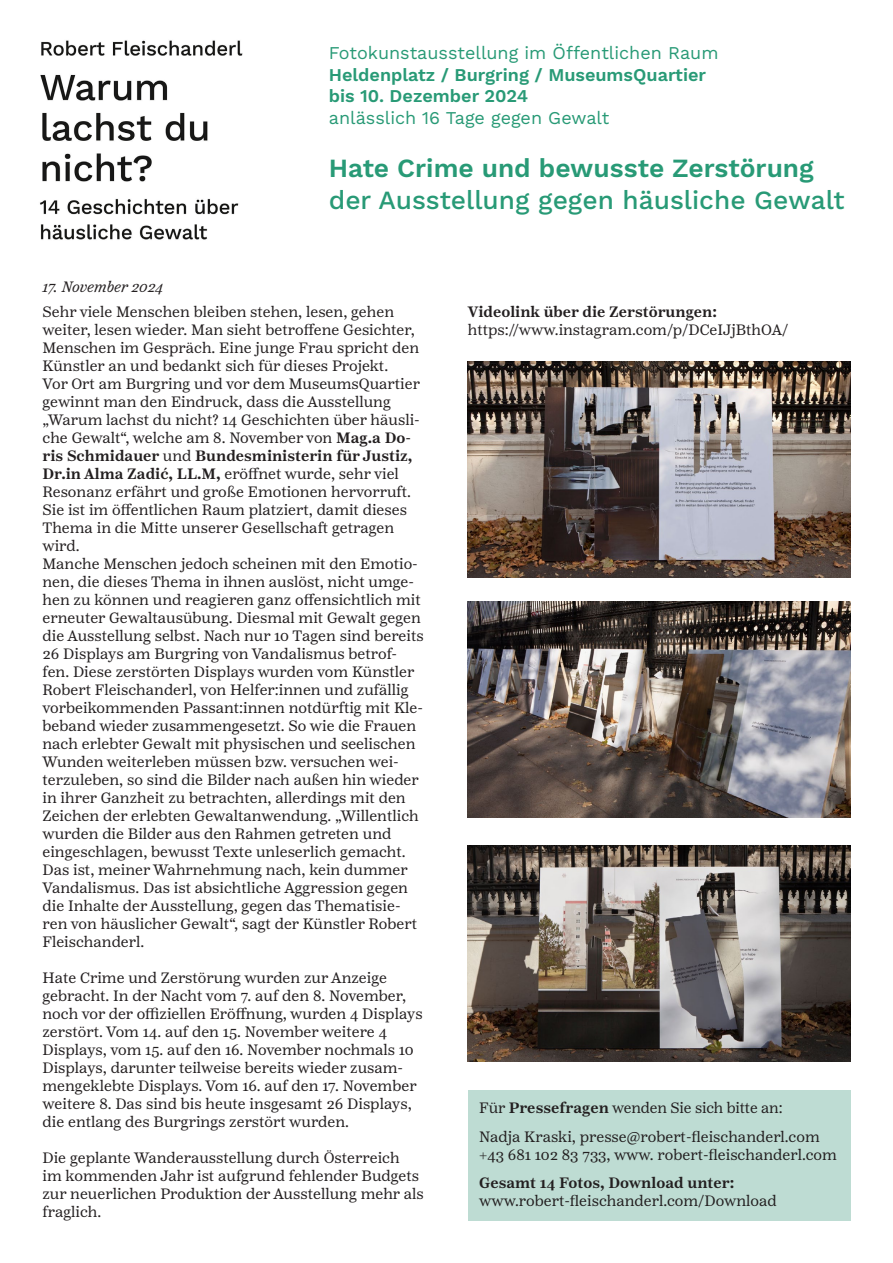
<style>
.page{position:relative;width:893px;height:1263px;background:#fff}
.page>*{position:absolute;margin:0;border:0;box-sizing:border-box;transform-origin:0 0}
.t1{font:500 26.25px "Work Sans";color:#289a76}
.t2{font:600 26.25px "Work Sans";color:#289a76}
.t3{font:18px "Work Sans";color:#289a76}
.t4{font:600 18px/21.6px "Work Sans";color:#289a76}
.t5{font:15px/18px "Reserve";color:#231f20}
.t6{font:600 15px "Reserve";color:#231f20}
.t7{font:italic 15px "Reserve";color:#231f20}
.s1{font-weight:600}
</style>
<div class="page">
<div style="left:468px;top:1090px;width:382px;height:130px;background:#bedcd3"></div>
<img style="left:40px;top:40px;width:203px;height:200px">
<img style="left:468px;top:361px;width:382px;height:216px">
<img style="left:468px;top:601px;width:382px;height:216px">
<img style="left:468px;top:845px;width:382px;height:216px">
<p class="t3" style="left:329px;top:39px;width:391px">Fotokunstausstellung im Öffentlichen Raum</p>
<p class="t4" style="left:329px;top:65px;width:379px">Heldenplatz / Burgring / MuseumsQuartier bis 10. Dezember 2024</p>
<p class="t3" style="left:329px;top:104px;width:282px">anlässlich 16 Tage gegen Gewalt</p>
<h1 class="t2" style="left:329px;top:153px;width:486px">Hate Crime und bewusste Zerstörung</h1>
<h1 class="t1" style="left:329px;top:184px;width:517px">der Ausstellung gegen häusliche Gewalt</h1>
<p class="t7" style="left:43px;top:278px;width:122px">17. November 2024</p>
<p class="t5" style="left:43px;top:303px;width:383px">Sehr viele Menschen bleiben stehen, lesen, gehen weiter, lesen wieder. Man sieht betroffene Gesichter, Menschen im Gespräch. Eine junge Frau spricht den Künstler an und bedankt sich für dieses Projekt.<br>Vor Ort am Burgring und vor dem MuseumsQuartier gewinnt man den Eindruck, dass die Ausstellung „Warum lachst du nicht? 14 Geschichten über häusli&shy;che Gewalt“, welche am 8. November von <span class="s1">Mag.a Do&shy;ris Schmidauer</span> und <span class="s1">Bundesministerin für Justiz, Dr.in Alma Zadić, LL.M,</span> eröffnet wurde, sehr viel Resonanz erfährt und große Emotionen hervorruft.<br>Sie ist im öffentlichen Raum platziert, damit dieses Thema in die Mitte unserer Gesellschaft getragen wird.<br>Manche Menschen jedoch scheinen mit den Emotio&shy;nen, die dieses Thema in ihnen auslöst, nicht umge&shy;hen zu können und reagieren ganz offensichtlich mit erneuter Gewaltausübung. Diesmal mit Gewalt gegen die Ausstellung selbst. Nach nur 10 Tagen sind bereits 26 Displays am Burgring von Vandalismus betrof&shy;fen. Diese zerstörten Displays wurden vom Künstler Robert Fleischanderl, von Helfer:innen und zufällig vorbeikommenden Passant:innen notdürftig mit Kle&shy;beband wieder zusammengesetzt. So wie die Frauen nach erlebter Gewalt mit physischen und seelischen Wunden weiterleben müssen bzw. versuchen wei&shy;terzuleben, so sind die Bilder nach außen hin wieder in ihrer Ganzheit zu betrachten, allerdings mit den Zeichen der erlebten Gewaltanwendung. „Willentlich wurden die Bilder aus den Rahmen getreten und eingeschlagen, bewusst Texte unleserlich gemacht.<br>Das ist, meiner Wahrnehmung nach, kein dummer Vandalismus. Das ist absichtliche Aggression gegen die Inhalte der Ausstellung, gegen das Thematisie&shy;ren von häuslicher Gewalt“, sagt der Künstler Robert Fleischanderl.</p>
<p class="t5" style="left:43px;top:969px;width:382px">Hate Crime und Zerstörung wurden zur Anzeige gebracht. In der Nacht vom 7. auf den 8. November, noch vor der offiziellen Eröffnung, wurden 4 Displays zerstört. Vom 14. auf den 15. November weitere 4<br>Displays, vom 15. auf den 16. November nochmals 10<br>Displays, darunter teilweise bereits wieder zusam&shy;mengeklebte Displays. Vom 16. auf den 17. November weitere 8. Das sind bis heute insgesamt 26 Displays, die entlang des Burgrings zerstört wurden.</p>
<p class="t5" style="left:43px;top:1149px;width:383px">Die geplante Wanderausstellung durch Österreich<br>im kommenden Jahr ist aufgrund fehlender Budgets zur neuerlichen Produktion der Ausstellung mehr als fraglich.</p>
<p class="t6" style="left:468px;top:303px;width:251px">Videolink über die Zerstörungen:</p>
<p class="t5" style="left:468px;top:321px;width:322px">https://www.instagram.com/p/DCeIJjBthOA/</p>
<p class="t5" style="left:479px;top:1093px;width:342px;line-height:28.8px">Für <span class="s1">Pressefragen</span> wenden Sie sich bitte an:<br>Nadja Kraski, presse@robert-fleischanderl.com</p>
<p class="t5" style="left:479px;top:1145px;width:359px">+43 681 102 83 733, www. robert-fleischanderl.com</p>
<p class="t6" style="left:479px;top:1174px;width:257px">Gesamt 14 Fotos, Download unter:</p>
<p class="t5" style="left:479px;top:1192px;width:299px">www.robert-fleischanderl.com/Download</p>
</div>
